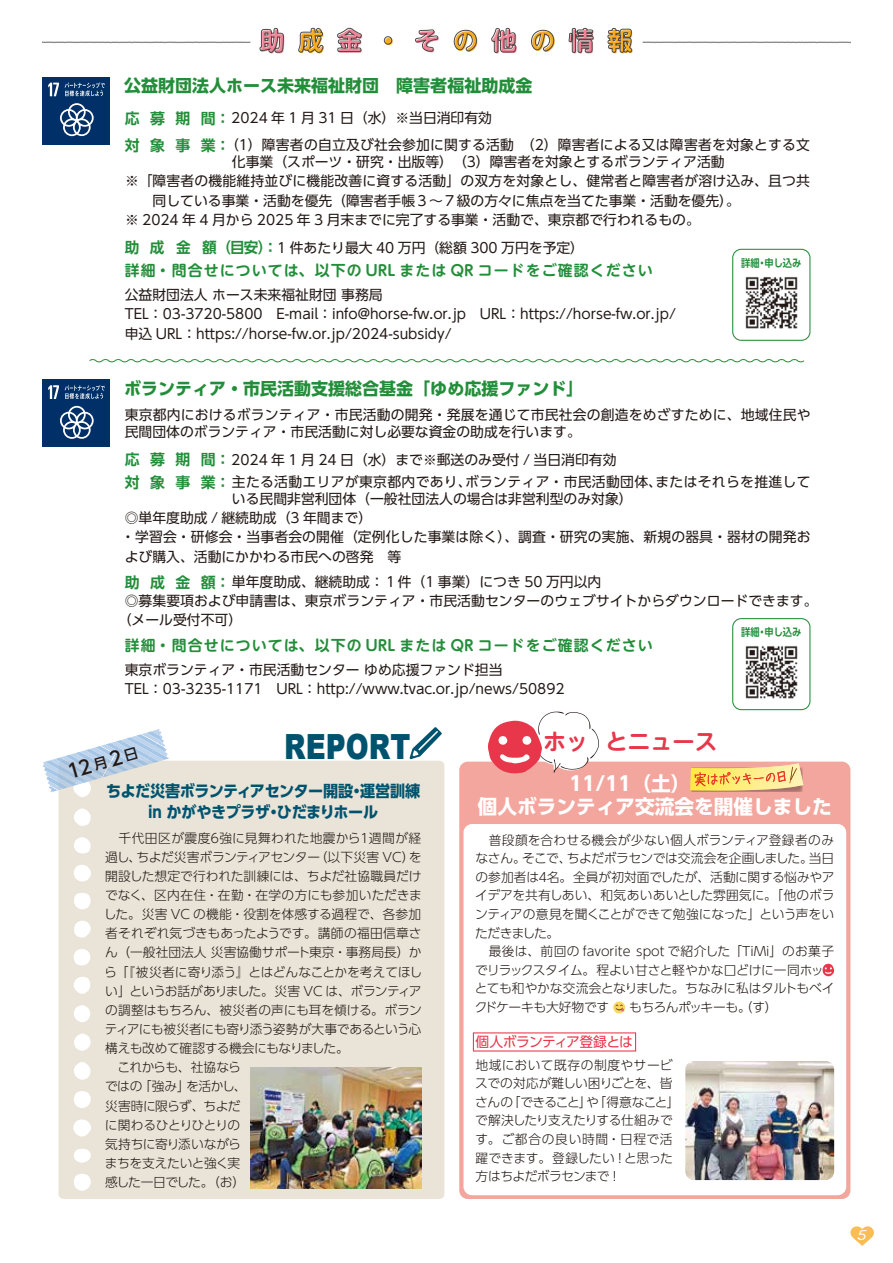
<style>
.page{position:relative;width:893px;height:1263px;background:#fff}
.page>*{position:absolute;margin:0;border:0;box-sizing:border-box;transform-origin:0 0}
.t1{font:900 34.65px "Arial";color:#00536e;scale:.8 1}
.t2{font:700 25.05px "UD Shin M Go Pro";letter-spacing:.54em;color:#ee8596}
.t3{font:700 22.35px "UD Shin M Go Pro De";color:#e8374a}
.t4{font:700 19.65px/23.4px "UD Shin Go Pro";color:#fff}
.t5{font:500 19.2px "UD Shin Go Pro";color:#221815}
.t6{font:700 16.95px "UD Shin Go Pro";color:#238e3a}
.t7{font:700 15.9px/21.3px "UD Shin Go Pro";letter-spacing:-.025em;color:#00536e;text-align:center;scale:.95 1}
.t8{font:700 14.85px "UD Shin M Go Pro De";letter-spacing:.075em;color:#238e3a}
.t9{font:700 14.85px "UD Shin Go Pro De";color:#238e3a}
.t10{font:13.8px/19.2px "UD Shin Go Pro";color:#221815}
.t11{font:13.8px/17px "UD Shin Go Pro";letter-spacing:.025em;color:#221815}
.t12{font:13.8px "UD Shin Go Pro";letter-spacing:-.06em;color:#e8374a}
.t13{font:13.8px "MV Boli";color:#fff}
.t14{font:300 12.75px/19.2px "UD Shin Go Pro";letter-spacing:-.01em;color:#221815}
.t15{font:300 12.75px "UD Shin Go Pro";letter-spacing:-.035em;color:#221815}
.t16{font:700 10.65px "UD Shin Go Pro De";color:#238e3a;scale:.87 1}
.s1{color:#f6ac22}
.s2{font-family:"UD Shin Go Pro De";font-weight:700;font-size:14.85px;color:#238e3a}
.s3{font-size:13.8px}
</style>
<div class="page">
<svg style="left:850px;top:1226px;width:24px;height:20px"></svg>
<svg style="left:259px;top:28px;width:25px;height:25px"></svg>
<svg style="left:298px;top:28px;width:25px;height:25px"></svg>
<svg style="left:337px;top:28px;width:25px;height:24px"></svg>
<div style="left:384px;top:36px;width:8px;height:8px;border:1px solid #4c4948;border-radius:50%"></div>
<svg style="left:415px;top:29px;width:23px;height:23px"></svg>
<svg style="left:454px;top:30px;width:23px;height:21px"></svg>
<svg style="left:491px;top:28px;width:25px;height:25px"></svg>
<svg style="left:607px;top:28px;width:25px;height:25px"></svg>
<svg style="left:569px;top:28px;width:25px;height:25px"></svg>
<svg style="left:531px;top:30px;width:23px;height:21px"></svg>
<svg style="left:43px;top:41px;width:208px;height:3px"></svg>
<svg style="left:642px;top:41px;width:208px;height:3px"></svg>
<div style="left:459px;top:762px;width:391px;height:437px;background:#f3a69d;border-radius:9px"></div>
<div style="left:463px;top:824px;width:383px;height:371px;background:#fff;border-radius:9px"></div>
<div style="left:43px;top:77px;width:67px;height:68px;background:#003067"></div>
<svg style="left:60px;top:103px;width:34px;height:33px"></svg>
<svg style="left:48px;top:83px;width:11px;height:13px"></svg>
<svg style="left:65px;top:82px;width:40px;height:14px"></svg>
<div style="left:43px;top:380px;width:67px;height:67px;background:#003067"></div>
<svg style="left:60px;top:406px;width:34px;height:33px"></svg>
<svg style="left:48px;top:385px;width:11px;height:14px"></svg>
<svg style="left:65px;top:385px;width:40px;height:14px"></svg>
<div style="left:732px;top:249px;width:78px;height:92px;border:1px solid #238e3a;border-radius:9px"></div>
<img style="left:745px;top:277px;width:53px;height:52px">
<div style="left:732px;top:618px;width:78px;height:92px;border:1px solid #238e3a;border-radius:9px"></div>
<img style="left:745px;top:646px;width:53px;height:53px">
<svg style="left:488px;top:712px;width:111px;height:61px"></svg>
<svg style="left:822px;top:964px;width:12px;height:12px"></svg>
<svg style="left:613px;top:1001px;width:12px;height:12px"></svg>
<svg style="left:615px;top:1004px;width:9px;height:8px"></svg>
<div style="left:58px;top:761px;width:386px;height:438px;background:#eae4d8"></div>
<svg style="left:409px;top:727px;width:33px;height:32px"></svg>
<svg style="left:43px;top:729px;width:126px;height:63px"></svg>
<img style="left:685px;top:1061px;width:149px;height:119px">
<svg style="left:89px;top:359px;width:716px;height:4px"></svg>
<img style="left:251px;top:1067px;width:170px;height:121px">
<svg style="left:691px;top:790px;width:111px;height:2px"></svg>
<svg style="left:690px;top:763px;width:113px;height:27px;background:#f6ca7a"></svg>
<h2 class="t2" style="left:261px;top:21px;width:374px">助<span class="s1">成</span>金<span class="s1">・</span>そ<span class="s1">の</span>他<span class="s1">の</span>情<span class="s1">報</span></h2>
<p class="t6" style="left:124px;top:72px;width:410px">公益財団法人ホース未来福祉財団　障害者福祉助成金</p>
<p class="t10" style="left:125px;top:108px;width:369px"><span class="s2">応 募 期 間：</span>2024 年 1 月 31 日（水）※当日消印有効</p>
<p class="t10" style="left:232px;top:135px;width:579px;line-height:17.5px;text-indent:-7px">（1）障害者の自立及び社会参加に関する活動　（2）障害者による又は障害者を対象とする文化事業（スポーツ・研究・出版等）　（3）障害者を対象とするボランティア活動</p>
<p class="t10" style="left:125px;top:171px;width:687px">※「 障害者の機能維持並びに機能改善に資する活動」の双方を対象とし、健常者と障害者が溶け込み、且つ共</p>
<p class="t10" style="left:153px;top:190px;width:589px">同している事業・活動を優先（障害者手帳３～７級の方々に焦点を当てた事業・活動を優先）。</p>
<p class="t10" style="left:125px;top:209px;width:576px">※ 2024 年 4 月から 2025 年 3 月末までに完了する事業・活動で、東京都で行われるもの。</p>
<p class="t9" style="left:125px;top:133px;width:107px">対象事業：</p>
<p class="t10" style="left:125px;top:238px;width:461px"><span class="s2">助 成 金 額（目安）：</span>1 件あたり最大 40 万円（総額 300 万円を予定）</p>
<p class="t8" style="left:125px;top:258px;width:529px">詳細・問合せについては、以下の URL または QR コードをご確認ください</p>
<p class="t10" style="left:125px;top:285px;width:553px">公益財団法人 ホース未来福祉財団 事務局<br>TEL：03-3720-5800　E-mail：info@horse-fw.or.jp　URL：https://horse-fw.or.jp/申込 URL：https://horse-fw.or.jp/2024-subsidy/</p>
<p class="t6" style="left:124px;top:374px;width:461px">ボランティア・市民活動支援総合基金「ゆめ応援ファンド」</p>
<p class="t16" style="left:741px;top:254px;width:71px">詳細・申し込み</p>
<p class="t10" style="left:125px;top:406px;width:687px;line-height:17px">東京都内におけるボランティア・市民活動の開発・発展を通じて市民社会の創造をめざすために、地域住民や民間団体のボランティア・市民活動に対し必要な資金の助成を行います。</p>
<p class="t10" style="left:125px;top:449px;width:493px"><span class="s2">応 募 期 間：</span>2024 年 1 月 24 日（水）まで※郵送のみ受付 / 当日消印有効</p>
<p class="t11" style="left:232px;top:473px;width:580px;text-indent:-107px"><span class="s2">対 象 事 業：</span>主たる活動エリアが東京都内であり、ボランティア・市民活動団体、またはそれらを推進している民間非営利団体（一般社団法人の場合は非営利型のみ対象）</p>
<p class="t10" style="left:121px;top:508px;width:691px">◎単年度助成 / 継続助成（3 年間まで）<br>・学習会・研修会・当事者会の開催（定例化した事業は除く）、調査・研究の実施、新規の器具・器材の開発および購入、活動にかかわる市民への啓発　等</p>
<p class="t10" style="left:125px;top:571px;width:478px"><span class="s2">助 成 金 額：</span>単年度助成、継続助成：１件（1 事業）につき 50 万円以内</p>
<p class="t10" style="left:125px;top:590px;width:694px">◎募集要項および申請書は、東京ボランティア・市民活動センターのウェブサイトからダウンロードできます。</p>
<p class="t10" style="left:118px;top:610px;width:126px">（メール受付不可）</p>
<p class="t16" style="left:741px;top:624px;width:71px">詳細・申し込み</p>
<p class="t8" style="left:125px;top:633px;width:529px">詳細・問合せについては、以下の URL または QR コードをご確認ください</p>
<p class="t10" style="left:125px;top:660px;width:441px">東京ボランティア・市民活動センター ゆめ応援ファンド担当<br>TEL：03-3235-1171　URL：http://www.tvac.or.jp/news/50892</p>
<h3 class="t5" style="left:64px;top:757px;width:74px;rotate:-16deg">12<span class="s3">月</span>2<span class="s3">日</span></h3>
<h1 class="t1" style="left:284px;top:721px;width:159px">REPORT</h1>
<p class="t7" style="left:106px;top:779px;width:332px">ちよだ災害ボランティアセンター開設・運営訓練in かがやきプラザ・ひだまりホール</p>
<p class="t14" style="left:104px;top:828px;width:320px">　千代田区が震度６強に見舞われた地震から１週間が経過し、ちよだ災害ボランティアセンター（以下災害 VC）を開設した想定で行われた訓練には、ちよだ社協職員だけでなく、区内在住・在勤・在学の方にも参加いただきました。災害 VC の機能・役割を体感する過程で、各参加者それぞれ気づきもあったようです。講師の福田信章さん（一般社団法人 災害協働サポート東京・事務局長）から「『被災者に寄り添う』とはどんなことかを考えてほしい」というお話がありました。災害 VC は、ボランティアの調整はもちろん、被災者の声にも耳を傾ける。ボランティアにも被災者にも寄り添う姿勢が大事であるという心構えも改めて確認する機会にもなりました。<br>　これからも、社協なら<br>ではの「強み」を活かし、<br>災害時に限らず、ちよだ<br>に関わるひとりひとりの<br>気持ちに寄り添いながら<br>まちを支えたいと強く実<br>感した一日でした。（お）</p>
<h3 class="t3" style="left:543px;top:723px;width:175px">ホッ とニュース</h3>
<h3 class="t4" style="left:478px;top:771px;width:355px;text-indent:92px">11/11（土）<br>個人ボランティア交流会を開催しました</h3>
<p class="t14" style="left:475px;top:830px;width:361px;line-height:18.6px">　普段顔を合わせる機会が少ない個人ボランティア登録者のみなさん。そこで、ちよだボラセンでは交流会を企画しました。当日の参加者は４名。全員が初対面でしたが、活動に関する悩みやアイデアを共有しあい、和気あいあいとした雰囲気に。「他のボランティアの意見を聞くことができて勉強になった」という声をいただきました。<br>　最後は、前回の favorite spot で紹介した「TiMi」のお菓子でリラックスタイム。程よい甘さと軽やかな口どけに一同ホッとても和やかな交流会となりました。ちなみに私はタルトもベイクドケーキも大好物です</p>
<p class="t15" style="left:629px;top:997px;width:150px">もちろんポッキーも。（す）</p>
<p class="t12" style="left:476px;top:1031px;width:159px">個人ボランティア登録とは</p>
<p class="t14" style="left:475px;top:1055px;width:206px;line-height:18.6px">地域において既存の制度やサービスでの対応が難しい困りごとを、皆さんの「できること」や「得意なこと」で解決したり支えたりする仕組みです。ご都合の良い時間・日程で活躍できます。登録したい ! と思った方はちよだボラセンまで !</p>
<p class="t13" style="left:857px;top:1226px;width:11px">5</p>
</div>
